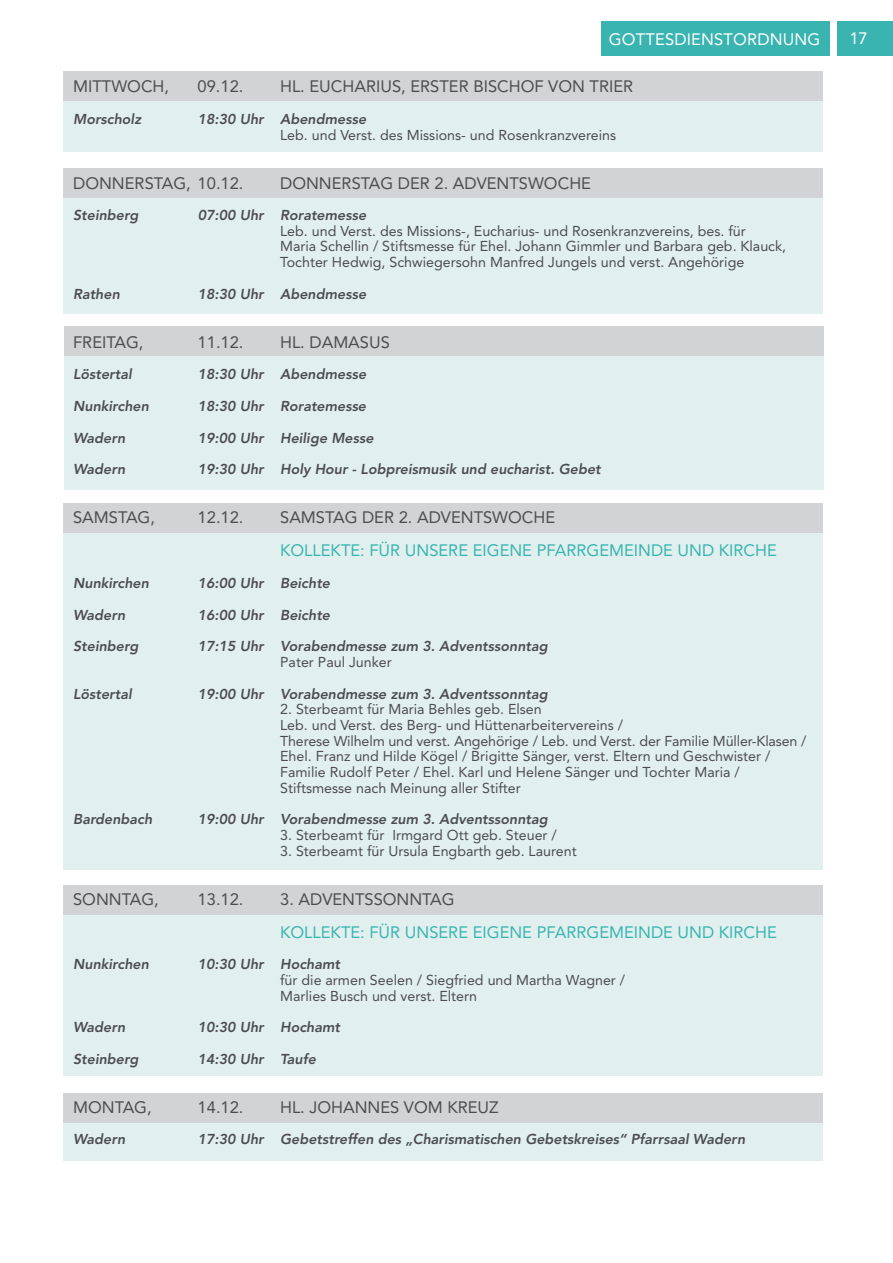
<style>
.page{position:relative;width:893px;height:1263px;background:#fff}
.page>*{position:absolute;margin:0;border:0;box-sizing:border-box;transform-origin:0 0}
.t1{font:16.5px "Avenir LT Std";color:#4d4d4f}
.t2{font:16.5px "Avenir LT Std";color:#39b4b1}
.t3{font:16.5px "Avenir LT Std";letter-spacing:.01em;color:#fff}
.t4{font:14.25px/15.6px "Avenir LT Std";color:#4d4d4f}
.t5{font:italic 800 14.25px "Avenir LT Std";color:#4d4d4f}
</style>
<div class="page">
<div style="left:837px;top:22px;width:56px;height:34px;background:#39b4b1"></div>
<div style="left:63px;top:1119px;width:759px;height:41px;background:#e1f0ee"></div>
<div style="left:63px;top:912px;width:759px;height:164px;background:#e1f0ee"></div>
<div style="left:63px;top:1093px;width:760px;height:29px;background:#d1d3d4"></div>
<div style="left:63px;top:885px;width:760px;height:30px;background:#d1d3d4"></div>
<div style="left:63px;top:95px;width:759px;height:57px;background:#e1f0ee"></div>
<div style="left:63px;top:196px;width:759px;height:118px;background:#e1f0ee"></div>
<div style="left:65px;top:355px;width:759px;height:134px;background:#e1f0ee"></div>
<div style="left:63px;top:528px;width:759px;height:341px;background:#e1f0ee"></div>
<div style="left:63px;top:71px;width:760px;height:30px;background:#d1d3d4"></div>
<div style="left:63px;top:168px;width:760px;height:30px;background:#d1d3d4"></div>
<div style="left:65px;top:326px;width:759px;height:30px;background:#d1d3d4"></div>
<div style="left:63px;top:503px;width:760px;height:30px;background:#d1d3d4"></div>
<div style="left:602px;top:22px;width:228px;height:34px;background:#39b4b1"></div>
<p class="t3" style="left:609px;top:30px;width:57px">Gottesdiens</p>
<p class="t3" style="left:724px;top:30px;width:37px">tordnung</p>
<p class="t3" style="left:849px;top:29px;width:20px">17</p>
<p class="t1" style="left:73px;top:77px;width:97px">MITTWOCH,</p>
<p class="t1" style="left:198px;top:77px;width:71px">09.12. H</p>
<p class="t1" style="left:292px;top:77px;width:343px">L. EUCHARIUS, ERSTER BISCHOF VON TRIER</p>
<p class="t5" style="left:73px;top:110px;width:70px">Morscholz</p>
<p class="t5" style="left:198px;top:110px;width:170px">18:30 Uhr Abendmesse</p>
<p class="t4" style="left:280px;top:127px;width:338px">Leb. und Verst. des M issions- und Rosenkranzvereins</p>
<p class="t1" style="left:73px;top:173px;width:172px">DONNERSTAG, 10.12.</p>
<p class="t1" style="left:280px;top:173px;width:312px">DONNERSTAG DER 2. ADVENTSWOCH E</p>
<p class="t5" style="left:73px;top:207px;width:67px">Steinberg</p>
<p class="t5" style="left:198px;top:207px;width:170px">07:00 Uhr Roratemesse</p>
<p class="t4" style="left:280px;top:223px;width:508px">Leb. und Verst. des M issions-, Eucharius- und Rosenkranzvereins, bes. für<br>Maria Schellin / Stiftsmesse für Ehel. Johann Gimmler und Barbara geb. Klauck,<br>Tochter Hedwig, Schwiegersohn Manfred Jungels und verst. Angehörige</p>
<p class="t5" style="left:73px;top:285px;width:48px">Rathen</p>
<p class="t5" style="left:198px;top:285px;width:170px">18:30 Uhr Abendmesse</p>
<p class="t1" style="left:73px;top:332px;width:72px">FREITAG,</p>
<p class="t1" style="left:198px;top:332px;width:71px">11.12. H</p>
<p class="t1" style="left:292px;top:332px;width:99px">L. DAMASUS</p>
<p class="t5" style="left:73px;top:366px;width:60px">Löstertal</p>
<p class="t5" style="left:198px;top:366px;width:170px">18:30 Uhr Abendmesse</p>
<p class="t5" style="left:73px;top:398px;width:77px">Nunkirchen</p>
<p class="t5" style="left:198px;top:398px;width:170px">18:30 Uhr Roratemesse</p>
<p class="t5" style="left:73px;top:429px;width:54px">Wadern</p>
<p class="t5" style="left:198px;top:429px;width:177px">19:00 Uhr Heilige Messe</p>
<p class="t5" style="left:73px;top:461px;width:54px">Wadern</p>
<p class="t5" style="left:198px;top:461px;width:405px">19:30 Uhr Holy Hour - Lobpreismusik und eucharist. Gebet</p>
<p class="t1" style="left:73px;top:508px;width:83px">SAM STAG,</p>
<p class="t1" style="left:198px;top:508px;width:47px">12.12.</p>
<p class="t1" style="left:280px;top:508px;width:277px">SAM STAG DER 2. ADVENTSWOCH E</p>
<p class="t2" style="left:280px;top:541px;width:498px">KOLLEKTE: FÜ R UNSERE EIGENE PFARRGEM EINDE UND KIRCH E</p>
<p class="t5" style="left:73px;top:574px;width:77px">Nunkirchen</p>
<p class="t5" style="left:198px;top:574px;width:134px">16:00 Uhr Beichte</p>
<p class="t5" style="left:73px;top:606px;width:54px">Wadern</p>
<p class="t5" style="left:198px;top:606px;width:134px">16:00 Uhr Beichte</p>
<p class="t5" style="left:73px;top:638px;width:67px">Steinberg</p>
<p class="t5" style="left:198px;top:638px;width:352px">17:15 Uhr Vorabendmesse zum 3. Adventssonntag</p>
<p class="t4" style="left:280px;top:654px;width:113px">Pater Paul Junker</p>
<p class="t5" style="left:73px;top:685px;width:60px">Löstertal</p>
<p class="t5" style="left:198px;top:685px;width:352px">19:00 Uhr Vorabendmesse zum 3. Adventssonntag</p>
<p class="t4" style="left:280px;top:701px;width:528px">2. Sterbeamt für Maria Behles geb. Elsen<br>Leb. und Verst. des Berg- und H üttenarbeitervereins /<br>Therese Wilhelm und verst. Angehörige / Leb. und Verst. der Familie M üller-Klasen / Ehel. Franz und H ilde Kögel / Brigitte Sänger, verst. Eltern und Geschwister / Familie Rudolf Peter / Ehel. Karl und Helene Sänger und Tochter Maria / Stiftsmesse nach M einung aller Stifter</p>
<p class="t5" style="left:73px;top:811px;width:81px">Bardenbach</p>
<p class="t5" style="left:198px;top:811px;width:352px">19:00 Uhr Vorabendmesse zum 3. Adventssonntag</p>
<p class="t4" style="left:280px;top:827px;width:278px">3. Sterbeamt für Irmgard Ott geb. Steuer /</p>
<p class="t4" style="left:280px;top:843px;width:298px">3. Sterbeamt für Ursula Engbarth geb. Laurent</p>
<p class="t1" style="left:73px;top:889px;width:87px">SONNTAG,</p>
<p class="t1" style="left:198px;top:889px;width:47px">13.12.</p>
<p class="t1" style="left:280px;top:889px;width:176px">3. ADVENTSSONNTAG</p>
<p class="t2" style="left:280px;top:922px;width:498px">KOLLEKTE: FÜ R UNSERE EIGENE PFARRGEM EINDE UND KIRCH E</p>
<p class="t5" style="left:73px;top:956px;width:77px">Nunkirchen</p>
<p class="t5" style="left:198px;top:956px;width:144px">10:30 Uhr Hochamt</p>
<p class="t4" style="left:280px;top:972px;width:347px">für die armen Seelen / Siegfried und Martha Wagner /<br>M arlies Busch und verst. Eltern</p>
<p class="t5" style="left:73px;top:1019px;width:54px">Wadern</p>
<p class="t5" style="left:198px;top:1019px;width:144px">10:30 Uhr Hochamt</p>
<p class="t5" style="left:73px;top:1050px;width:67px">Steinberg</p>
<p class="t5" style="left:198px;top:1050px;width:120px">14:30 Uhr Taufe</p>
<p class="t1" style="left:73px;top:1097px;width:80px">MO NTAG,</p>
<p class="t1" style="left:198px;top:1097px;width:71px">14.12. H</p>
<p class="t1" style="left:292px;top:1097px;width:208px">L. JOHANNES VOM KREUZ</p>
<p class="t5" style="left:73px;top:1131px;width:54px">Wadern</p>
<p class="t5" style="left:198px;top:1131px;width:549px">17:30 Uhr Gebetstreffen des „Charismatischen Gebetskreises“ Pfarrsaal Wadern</p>
</div>
